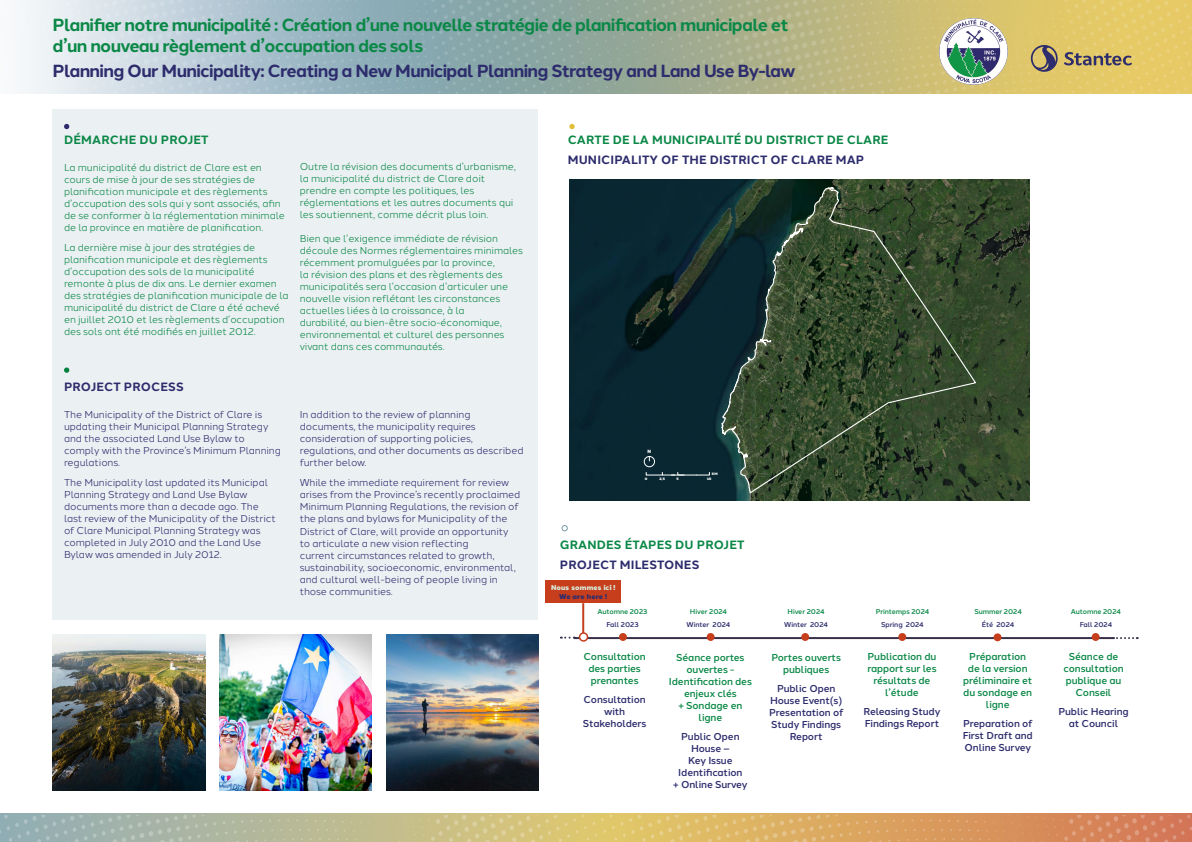
<style>
.page{position:relative;width:1192px;height:842px;background:#fff}
.page>*{position:absolute;margin:0;border:0;box-sizing:border-box;transform-origin:0 0}
.Document_-_Titre{font:700 17.5px/21px "Halcom";letter-spacing:-.04em;color:#0b8847}
.Document_-_Titre-2{font:700 17.5px "Halcom";letter-spacing:-.04em;color:#2d2c6d}
.t1{font:700 12px "Halcom";letter-spacing:.01em;color:#0b8847}
.t2{font:700 12px "Halcom";letter-spacing:.01em;color:#2d2c6d}
.t3{font:10px/12px "Halcom";letter-spacing:-.01em;color:#0b8847}
.t4{font:10px/12px "Halcom";letter-spacing:-.01em;color:#2d2c6d}
.t5{font:500 10px/12px "Halcom";letter-spacing:-.01em;color:#0b8847;text-align:center}
.t6{font:500 10px/12px "Halcom";letter-spacing:-.01em;color:#2d2c6d;text-align:center}
.t7{font:500 7px "Halcom";letter-spacing:-.01em;color:#0b8847}
.t8{font:500 7px "Halcom";letter-spacing:-.01em;color:#2d2c6d}
.t9{font:900 7px "Halcom";letter-spacing:.025em;color:#d7ecdb}
.t10{font:900 7px "Halcom";letter-spacing:.01em;color:#2d2c6d}
.t11{font:900 4.65px "Halcom";color:#fff}
.t12{font:900 3.5px "Halcom";color:#fff}
</style>
<div class="page">
<div style="left:53px;top:109px;width:485px;height:510px;background:#ebf0f3"></div>
<svg style="left:64px;top:124px;width:5px;height:5px"></svg>
<svg style="left:569px;top:124px;width:6px;height:5px"></svg>
<svg style="left:64px;top:367px;width:5px;height:6px"></svg>
<svg style="left:562px;top:525px;width:6px;height:6px"></svg>
<div style="left:546px;top:580px;width:75px;height:23px;background:#c73e1d"></div>
<svg style="left:561px;top:637px;width:13px;height:2px"></svg>
<hr style="left:574px;top:637px;width:540px;height:2px;background:#38304a">
<svg style="left:1114px;top:637px;width:24px;height:2px"></svg>
<div style="left:619px;top:633px;width:8px;height:8px;background:#c73e1d;border-radius:50%"></div>
<div style="left:707px;top:633px;width:8px;height:8px;background:#c73e1d;border-radius:50%"></div>
<div style="left:801px;top:633px;width:8px;height:8px;background:#c73e1d;border-radius:50%"></div>
<div style="left:898px;top:633px;width:8px;height:8px;background:#c73e1d;border-radius:50%"></div>
<div style="left:994px;top:633px;width:7px;height:8px;background:#c73e1d;border-radius:50%"></div>
<div style="left:1092px;top:633px;width:8px;height:8px;background:#c73e1d;border-radius:50%"></div>
<hr style="left:582px;top:603px;width:2px;height:34px;background:#c73e1d">
<div style="left:580px;top:633px;width:7px;height:8px;background:#fff;border-radius:50%"></div>
<div style="left:579px;top:632px;width:9px;height:10px;border:2px solid #c73e1d;border-radius:50%"></div>
<img style="left:569px;top:180px;width:460px;height:320px">
<svg style="left:834px;top:185px;width:143px;height:310px;background:#374b2e"></svg>
<svg style="left:721px;top:183px;width:113px;height:318px;background:#2c4332"></svg>
<svg style="left:646px;top:472px;width:64px;height:4px"></svg>
<div style="left:644px;top:456px;width:11px;height:11px;border:1px solid #fff;border-radius:50%"></div>
<svg style="left:0;top:814px;width:1192px;height:1px"></svg>
<img style="left:53px;top:634px;width:152px;height:156px">
<img style="left:219px;top:634px;width:153px;height:156px">
<img style="left:386px;top:634px;width:153px;height:156px">
<svg style="left:16px;top:0;width:1176px;height:94px;background:#b5bda4"></svg>
<svg style="left:0;top:815px;width:1192px;height:27px;background:#c9ae7d"></svg>
<svg style="left:1030px;top:44px;width:102px;height:28px;background:#b8a469"></svg>
<img style="left:940px;top:18px;width:68px;height:67px">
<p class="Document_-_Titre" style="left:53px;top:13px;width:737px">Planifier notre municipalité : Création d’une nouvelle stratégie de planification municipale et d’un nouveau règlement d’occupation des sols</p>
<p class="Document_-_Titre-2" style="left:53px;top:57px;width:744px">Planning Our Municipality: Creating a New Municipal Planning Strategy and Land Use By-law</p>
<p class="t1" style="left:64px;top:130px;width:146px">DÉMARCHE DU PROJET</p>
<p class="t3" style="left:64px;top:160px;width:222px">La municipalité du district de Clare est en cours de mise à jour de ses stratégies de planification municipale et des règlements d’occupation des sols qui y sont associés, afin de se conformer à la réglementation minimale de la province en matière de planification.</p>
<p class="t3" style="left:64px;top:241px;width:226px">La dernière mise à jour des stratégies de planification municipale et des règlements d’occupation des sols de la municipalité remonte à plus de dix ans. Le dernier examen des stratégies de planification municipale de la municipalité du district de Clare a été achevé en juillet 2010 et les règlements d’occupation des sols ont été modifiés en juillet 2012.</p>
<p class="t3" style="left:300px;top:160px;width:218px">Outre la révision des documents d’urbanisme, la municipalité du district de Clare doit prendre en compte les politiques, les réglementations et les autres documents qui les soutiennent, comme décrit plus loin.</p>
<p class="t3" style="left:300px;top:232px;width:225px">Bien que l’exigence immédiate de révision découle des Normes réglementaires minimales récemment promulguées par la province,<br>la révision des plans et des règlements des municipalités sera l’occasion d’articuler une nouvelle vision reflétant les circonstances actuelles liées à la croissance, à la<br>durabilité, au bien-être socio-économique, environnemental et culturel des personnes vivant dans ces communautés.</p>
<p class="t2" style="left:64px;top:377px;width:121px">PROJECT PROCESS</p>
<p class="t4" style="left:64px;top:407px;width:218px">The Municipality of the District of Clare is updating their Municipal Planning Strategy and the associated Land Use Bylaw to comply with the Province’s Minimum Planning regulations.</p>
<p class="t4" style="left:64px;top:476px;width:213px">The Municipality last updated its Municipal Planning Strategy and Land Use Bylaw documents more than a decade ago. The last review of the Municipality of the District of Clare Municipal Planning Strategy was completed in July 2010 and the Land Use Bylaw was amended in July 2012.</p>
<p class="t4" style="left:300px;top:407px;width:225px">In addition to the review of planning documents, the municipality requires consideration of supporting policies, regulations, and other documents as described further below.</p>
<p class="t4" style="left:300px;top:476px;width:222px">While the immediate requirement for review arises from the Province’s recently proclaimed Minimum Planning Regulations, the revision of the plans and bylaws for Municipality of the District of Clare, will provide an opportunity to articulate a new vision reflecting<br>current circumstances related to growth, sustainability, socioeconomic, environmental, and cultural well-being of people living in those communities.</p>
<p class="t1" style="left:568px;top:130px;width:322px">CARTE DE LA MUNICIPALITÉ DU DISTRICT DE CLARE</p>
<p class="t2" style="left:568px;top:151px;width:298px">MUNICIPALITY OF THE DISTRICT OF CLARE MAP</p>
<p class="t11" style="left:648px;top:448px;width:5px">N</p>
<p class="t12" style="left:645px;top:476px;width:4px">0</p>
<p class="t12" style="left:712px;top:471px;width:7px">KM</p>
<p class="t12" style="left:659px;top:476px;width:7px">2,5</p>
<p class="t12" style="left:677px;top:476px;width:4px">5</p>
<p class="t12" style="left:707px;top:476px;width:6px">10</p>
<p class="t1" style="left:560px;top:535px;width:186px">GRANDES ÉTAPES DU PROJET</p>
<p class="t2" style="left:560px;top:555px;width:141px">PROJECT MILESTONES</p>
<p class="t9" style="left:551px;top:581px;width:66px">Nous sommes ici !</p>
<p class="t10" style="left:559px;top:591px;width:49px">We are here !</p>
<p class="t7" style="left:597px;top:606px;width:52px">Automne 2023</p>
<p class="t8" style="left:606px;top:619px;width:34px">Fall 2023</p>
<p class="t5" style="left:583px;top:650px;width:64px">Consultation des parties prenantes</p>
<p class="t6" style="left:583px;top:693px;width:65px">Consultation with<br>Stakeholders</p>
<p class="t7" style="left:690px;top:606px;width:39px">Hiver 2024</p>
<p class="t8" style="left:687px;top:619px;width:45px">Winter 2024</p>
<p class="t5" style="left:669px;top:650px;width:85px">Séance portes ouvertes -<br>Identification des enjeux clés<br>+ Sondage en ligne</p>
<p class="t6" style="left:673px;top:730px;width:76px">Public Open<br>House –<br>Key Issue<br>Identification<br>+ Online Survey</p>
<p class="t7" style="left:788px;top:606px;width:39px">Hiver 2024</p>
<p class="t8" style="left:784px;top:619px;width:45px">Winter 2024</p>
<p class="t5" style="left:771px;top:650px;width:71px">Portes ouverts publiques</p>
<p class="t6" style="left:769px;top:682px;width:76px">Public Open<br>House Event(s)<br>Presentation of<br>Study Findings<br>Report</p>
<p class="t7" style="left:876px;top:606px;width:55px">Printemps 2024</p>
<p class="t8" style="left:881px;top:619px;width:44px">Spring 2024</p>
<p class="t5" style="left:867px;top:650px;width:71px">Publication du rapport sur les résultats de l’étude</p>
<p class="t6" style="left:864px;top:705px;width:78px;text-align:left">Releasing Study<br>Findings Report</p>
<p class="t7" style="left:974px;top:606px;width:49px">Summer 2024</p>
<p class="t8" style="left:982px;top:619px;width:34px">Été 2024</p>
<p class="t5" style="left:963px;top:650px;width:71px">Préparation de la version préliminaire et du sondage en ligne</p>
<p class="t6" style="left:963px;top:717px;width:72px;text-align:justify">Preparation of First Draft and Online Survey</p>
<p class="t7" style="left:1071px;top:606px;width:52px">Automne 2024</p>
<p class="t8" style="left:1080px;top:619px;width:34px">Fall 2024</p>
<p class="t5" style="left:1063px;top:650px;width:62px">Séance de consultation publique au<br>Conseil</p>
<p class="t6" style="left:1058px;top:705px;width:72px">Public Hearing at Council</p>
</div>
